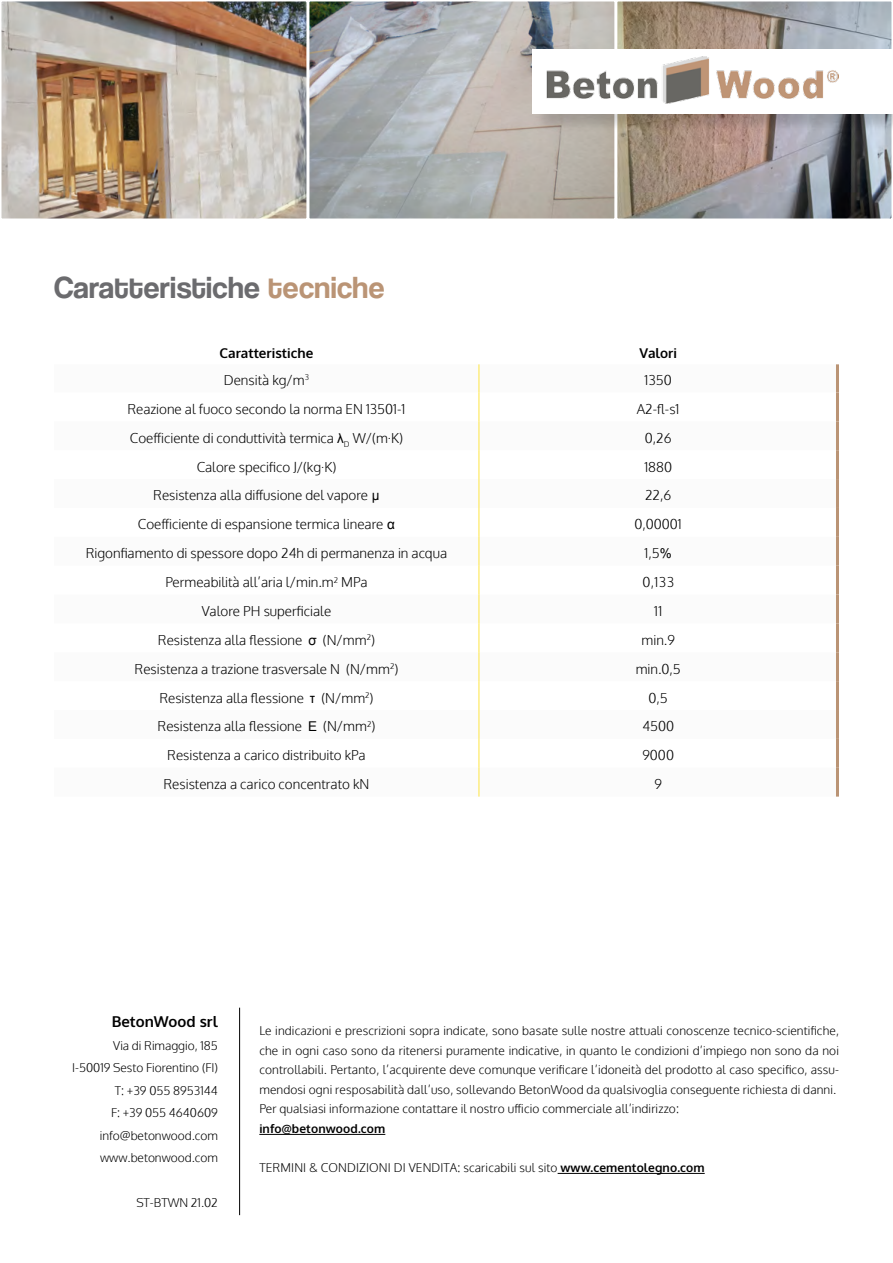
<style>
.page{position:relative;width:893px;height:1263px;background:#fff}
.page>*{position:absolute;margin:0;border:0;box-sizing:border-box;transform-origin:0 0}
.t1{font:31.5px "Coolvetica Rg";letter-spacing:.01em;color:#6b6b6e}
.t2{font:700 15px "Oxygen";color:#000}
.t3{font:300 13.5px "Oxygen";color:#000}
.t4{font:700 13.5px "Oxygen";color:#000}
.t5{font:300 12px/22.5px "Oxygen";letter-spacing:.01em;color:#000;text-align:right}
.t6{font:700 12px "Oxygen";letter-spacing:.01em;color:#000}
.s1{color:#ba9475}
.s2{font-family:"Arial";font-weight:400}
.s3{font-weight:700}
</style>
<div class="page">
<hr style="left:836px;top:364px;width:3px;height:28px;background:#ba9475">
<hr style="left:836px;top:392px;width:3px;height:29px;background:#ba9475">
<hr style="left:836px;top:421px;width:3px;height:29px;background:#ba9475">
<hr style="left:836px;top:450px;width:3px;height:29px;background:#ba9475">
<hr style="left:836px;top:479px;width:3px;height:29px;background:#ba9475">
<hr style="left:836px;top:508px;width:3px;height:29px;background:#ba9475">
<hr style="left:836px;top:537px;width:3px;height:29px;background:#ba9475">
<hr style="left:836px;top:566px;width:3px;height:28px;background:#ba9475">
<hr style="left:836px;top:594px;width:3px;height:29px;background:#ba9475">
<hr style="left:836px;top:623px;width:3px;height:29px;background:#ba9475">
<hr style="left:836px;top:652px;width:3px;height:29px;background:#ba9475">
<hr style="left:836px;top:681px;width:3px;height:29px;background:#ba9475">
<hr style="left:836px;top:710px;width:3px;height:29px;background:#ba9475">
<hr style="left:836px;top:739px;width:3px;height:29px;background:#ba9475">
<hr style="left:836px;top:768px;width:3px;height:29px;background:#ba9475">
<svg style="left:479px;top:364px;width:1px;height:433px"></svg>
<hr style="left:239px;top:1008px;width:1px;height:207px;background:#000">
<hr style="left:259px;top:1134px;width:126px;height:1px;background:#000">
<hr style="left:558px;top:1173px;width:147px;height:1px;background:#000">
<img style="left:1px;top:1px;width:306px;height:218px">
<svg style="left:617px;top:1px;width:275px;height:218px;background:#958e8a"></svg>
<svg style="left:309px;top:1px;width:306px;height:218px;background:#adaead"></svg>
<div style="left:535px;top:51px;width:358px;height:81px;background:#000;opacity:.15"></div>
<div style="left:533px;top:49px;width:360px;height:64px;background:#fff"></div>
<img style="left:546px;top:57px;width:293px;height:46px">
<h1 class="t1" style="left:54px;top:269px;width:332px">Caratteristiche <span class="s1">tecniche</span></h1>
<p class="t4" style="left:220px;top:344px;width:95px">Caratteristiche</p>
<p class="t4" style="left:639px;top:344px;width:39px">Valori</p>
<p class="t3" style="left:224px;top:372px;width:87px">Densità kg/m<sup>3</sup></p>
<p class="t3" style="left:645px;top:372px;width:29px">1350</p>
<p class="t3" style="left:127px;top:400px;width:280px">Reazione al fuoco secondo la norma EN 13501-1</p>
<p class="t3" style="left:637px;top:400px;width:44px">A2-fl-s1</p>
<p class="t3" style="left:130px;top:429px;width:275px">Coefficiente di conduttività termica <span class="s2">λ</span><sub>D</sub> W/(m·K)</p>
<p class="t3" style="left:645px;top:429px;width:28px">0,26</p>
<p class="t3" style="left:197px;top:458px;width:141px">Calore specifico J/(kg·K)</p>
<p class="t3" style="left:644px;top:458px;width:29px">1880</p>
<p class="t3" style="left:153px;top:487px;width:228px">Resistenza alla diffusione del vapore <span class="s2">μ</span></p>
<p class="t3" style="left:645px;top:487px;width:28px">22,6</p>
<p class="t3" style="left:138px;top:516px;width:259px">Coefficiente di espansione termica lineare <span class="s2">α</span></p>
<p class="t3" style="left:634px;top:516px;width:49px">0,00001</p>
<p class="t3" style="left:86px;top:545px;width:363px">Rigonfiamento di spessore dopo 24h di permanenza in acqua</p>
<p class="t3" style="left:645px;top:545px;width:29px">1,5<span class="s2">%</span></p>
<p class="t3" style="left:165px;top:574px;width:204px">Permeabilità all’aria l/min.m<sup>2</sup> MPa</p>
<p class="t3" style="left:642px;top:574px;width:33px">0,133</p>
<p class="t3" style="left:202px;top:603px;width:131px">Valore PH superficiale</p>
<p class="t3" style="left:654px;top:603px;width:10px">11</p>
<p class="t3" style="left:158px;top:631px;width:219px">Resistenza alla flessione <span class="s2">σ</span> (N/mm<sup>2</sup>)</p>
<p class="t3" style="left:641px;top:631px;width:35px">min.9</p>
<p class="t3" style="left:135px;top:660px;width:265px">Resistenza a trazione trasversale N (N/mm<sup>2</sup>)</p>
<p class="t3" style="left:636px;top:660px;width:47px">min.0,5</p>
<p class="t3" style="left:159px;top:689px;width:216px">Resistenza alla flessione <span class="s2">τ</span> (N/mm<sup>2</sup>)</p>
<p class="t3" style="left:649px;top:689px;width:21px">0,5</p>
<p class="t3" style="left:158px;top:718px;width:219px">Resistenza alla flessione <span class="s2">Ε</span> (N/mm<sup>2</sup>)</p>
<p class="t3" style="left:642px;top:718px;width:33px">4500</p>
<p class="t3" style="left:167px;top:747px;width:200px">Resistenza a carico distribuito kPa</p>
<p class="t3" style="left:642px;top:747px;width:33px">9000</p>
<p class="t3" style="left:164px;top:776px;width:207px">Resistenza a carico concentrato kN</p>
<p class="t3" style="left:654px;top:776px;width:9px">9</p>
<p class="t2" style="left:112px;top:1013px;width:108px">BetonWood srl</p>
<p class="t5" style="left:72px;top:1035px;width:147px">Via di Rimaggio, 185<br>I-50019 Sesto Fiorentino (FI)<br>T: +39 055 8953144<br>F: +39 055 4640609 info@betonwood.com www.betonwood.com</p>
<p class="t5" style="left:136px;top:1192px;width:83px">ST-BTWN 21.02</p>
<p class="t5" style="left:259px;top:1021px;width:581px;line-height:19.5px;text-align:left">Le indicazioni e prescrizioni sopra indicate, sono basate sulle nostre attuali conoscenze tecnico-scientifiche, che in ogni caso sono da ritenersi puramente indicative, in quanto le condizioni d’impiego non sono da noi controllabili. Pertanto, l’acquirente deve comunque verificare l’idoneità del prodotto al caso specifico, assu&shy;mendosi ogni resposabilità dall’uso, sollevando BetonWood da qualsivoglia conseguente richiesta di danni.<br>Per qualsiasi informazione contattare il nostro ufficio commerciale all’indirizzo:</p>
<p class="t6" style="left:259px;top:1121px;width:128px">info@betonwood.com</p>
<p class="t5" style="left:259px;top:1156px;width:447px">TERMINI &amp; CONDIZIONI DI VENDITA: scaricabili sul sito <span class="s3">www.cementolegno.com</span></p>
</div>
